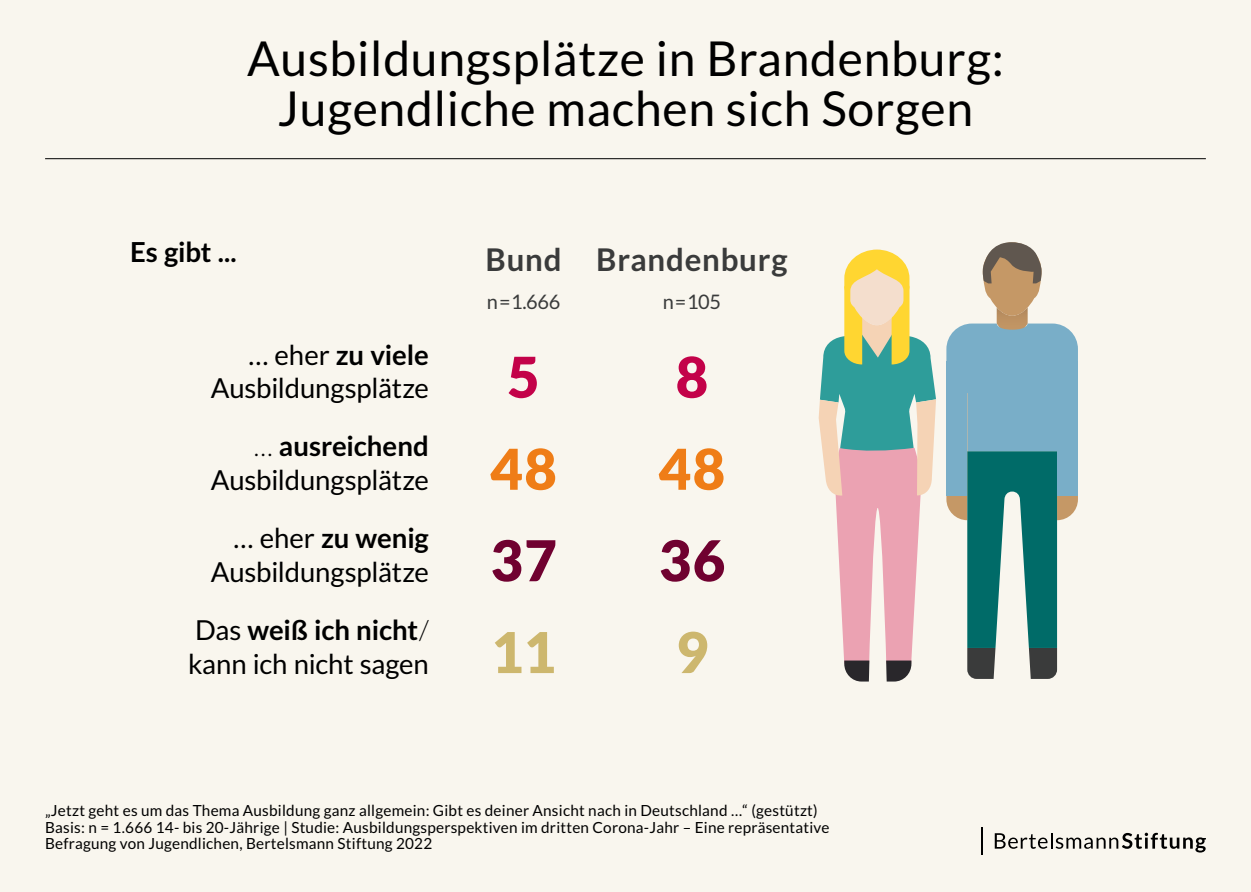
<style>
.page{position:relative;width:1251px;height:892px;background:#fff}
.page>*{position:absolute;margin:0;border:0;box-sizing:border-box;transform-origin:0 0}
.t1{font:900 56.25px "Lato";color:#ef7d17}
.t2{font:900 56.25px "Lato";color:#700130}
.t3{font:900 56.25px "Lato";color:#cdb76e}
.t4{font:900 56.25px "Lato";color:#c30249}
.t5{font:48.12px/50px "Lato";letter-spacing:.015em;color:#000;text-align:center}
.t6{font:700 31.25px "Lato";letter-spacing:.025em;color:#3a3b3b}
.t7{font:27.5px/33.4px "Lato";letter-spacing:-.005em;color:#000;text-align:right}
.t8{font:700 27.5px "Lato";letter-spacing:-.005em;color:#000}
.t9{font:20px "Lato";letter-spacing:-.02em;color:#3a3b3b}
.t10{font:15.31px/16.2px "Lato";letter-spacing:.015em;color:#000}
.s1{font-weight:700}
.s2{font-weight:300}
</style>
<div class="page">
<div style="left:0;top:0;width:1251px;height:891px;background:#f9f6ee"></div>
<svg style="left:946px;top:242px;width:132px;height:436px"></svg>
<div style="left:1057px;top:361px;width:21px;height:134px;background:#79aec8"></div>
<div style="left:946px;top:361px;width:21px;height:134px;background:#79aec8"></div>
<svg style="left:818px;top:249px;width:118px;height:432px"></svg>
<hr style="left:45px;top:158px;width:1161px;height:1px;background:#000">
<svg style="left:994px;top:832px;width:212px;height:20px"></svg>
<hr style="left:980px;top:826px;width:2px;height:28px;background:#000">
<h2 class="t5" style="left:247px;top:34px;width:758px">Ausbildungsplätze in Brandenburg:<br>Jugendliche machen sich Sorgen</h2>
<h3 class="t8" style="left:130px;top:236px;width:108px">Es gibt ...</h3>
<h3 class="t6" style="left:485px;top:242px;width:303px">Bund Brandenburg</h3>
<h3 class="t9" style="left:487px;top:291px;width:75px">n=1.666</h3>
<h3 class="t9" style="left:663px;top:291px;width:60px">n=105</h3>
<h3 class="t7" style="left:211px;top:337px;width:220px">… eher <span class="s1">zu viele<br></span>Ausbildungsplätze</h3>
<h3 class="t7" style="left:211px;top:429px;width:220px"><span class="s2">…</span> <span class="s1">ausreichend<br></span>Ausbildungsplätze</h3>
<h3 class="t7" style="left:211px;top:521px;width:220px">… eher <span class="s1">zu wenig<br></span>Ausbildungsplätze</h3>
<h3 class="t7" style="left:188px;top:613px;width:242px;text-align:left">Das <span class="s1">weiß ich nicht</span><span class="s2">/ </span>kann ich nicht sagen</h3>
<h1 class="t4" style="left:507px;top:344px;width:34px">5</h1>
<h1 class="t4" style="left:675px;top:344px;width:34px">8</h1>
<h1 class="t1" style="left:490px;top:436px;width:68px">48</h1>
<h1 class="t1" style="left:658px;top:436px;width:68px">48</h1>
<h1 class="t2" style="left:490px;top:527px;width:68px">37</h1>
<h1 class="t2" style="left:658px;top:527px;width:68px">36</h1>
<h1 class="t3" style="left:491px;top:619px;width:66px">11</h1>
<h1 class="t3" style="left:675px;top:619px;width:34px">9</h1>
<p class="t10" style="left:45px;top:802px;width:786px">„Jetzt geht es um das Thema Ausbildung ganz allgemein: Gibt es deiner Ansicht nach in Deutschland …“ (gestützt)<br>Basis: n = 1.666 14- bis 20-Jährige | Studie: Ausbildungsperspektiven im dritten Corona-Jahr – Eine repräsentative<br>Befragung von Jugendlichen, Bertelsmann Stiftung 2022</p>
</div>
